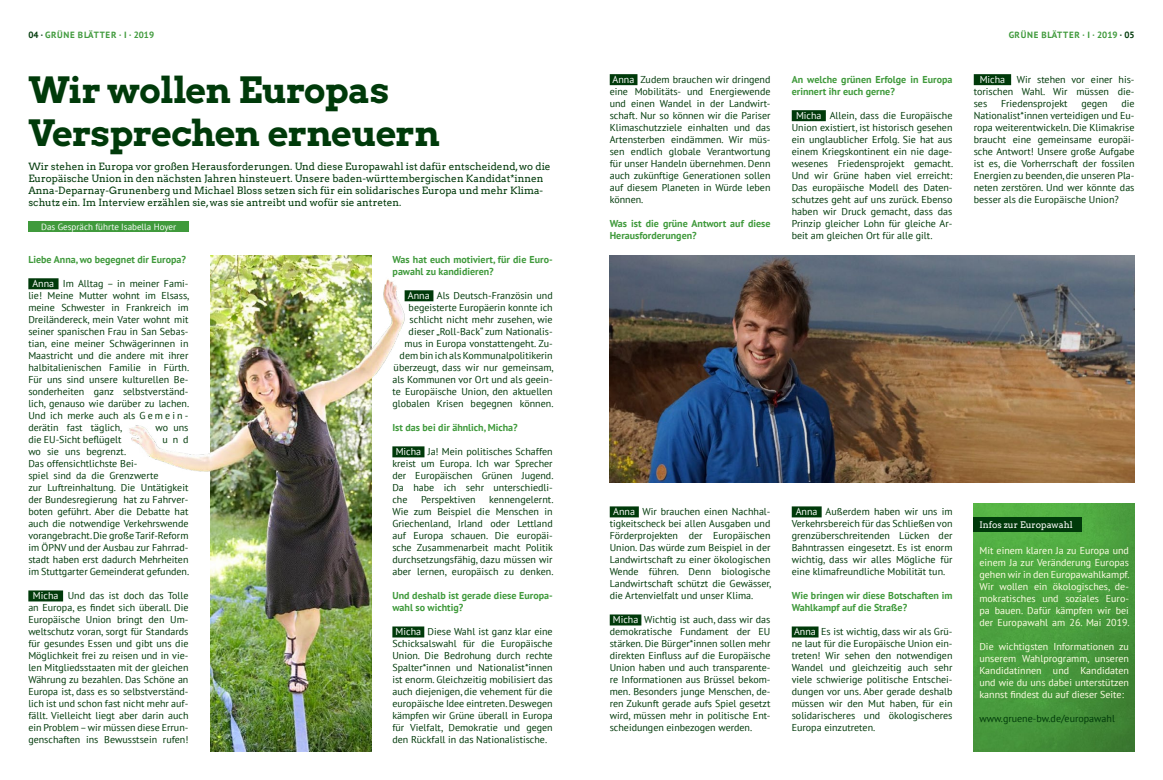
<style>
.page{position:relative;width:1163px;height:780px;background:#fff}
.page>*{position:absolute;margin:0;border:0;box-sizing:border-box;transform-origin:0 0}
.t1{font:36px/43.2px "Arvo Gruen";letter-spacing:-.02em;color:#003a0a}
.t2{font:10px/12px "PT Sans";color:#003a0a;text-align:justify}
.t3{font:10px/12px "PT Sans";color:#fffde5;text-align:justify}
.t4{font:10px/12px "Arvo";color:#003a0a}
.t5{font:700 10px/12px "PT Sans";color:#409a3c}
.t6{font:700 9px "PT Sans";letter-spacing:.06em;color:#409a3c}
.t7{font:9px "PT Sans";color:#fff}
.t8{font:9px "Arvo";color:#fff}
.s1{color:#003a0a}
.s2{color:#fff}
</style>
<div class="page">
<div style="left:28px;top:278px;width:31px;height:11px;background:#003a0a"></div>
<div style="left:28px;top:590px;width:35px;height:11px;background:#003a0a"></div>
<div style="left:404px;top:290px;width:29px;height:11px;background:#003a0a"></div>
<div style="left:392px;top:446px;width:32px;height:11px;background:#003a0a"></div>
<div style="left:392px;top:626px;width:32px;height:11px;background:#003a0a"></div>
<div style="left:28px;top:222px;width:161px;height:10px;background:#409a3c"></div>
<div style="left:609px;top:74px;width:28px;height:11px;background:#003a0a"></div>
<div style="left:609px;top:506px;width:29px;height:11px;background:#003a0a"></div>
<div style="left:609px;top:614px;width:32px;height:11px;background:#003a0a"></div>
<div style="left:791px;top:110px;width:34px;height:11px;background:#003a0a"></div>
<div style="left:791px;top:506px;width:30px;height:11px;background:#003a0a"></div>
<div style="left:791px;top:626px;width:27px;height:11px;background:#003a0a"></div>
<div style="left:973px;top:74px;width:37px;height:11px;background:#003a0a"></div>
<img style="left:129px;top:255px;width:293px;height:496px">
<img style="left:210px;top:255px;width:161px;height:496px">
<img style="left:609px;top:255px;width:525px;height:227px">
<img style="left:973px;top:503px;width:161px;height:248px">
<div style="left:973px;top:517px;width:108px;height:14px;background:#003a0a"></div>
<p class="t6" style="left:28px;top:29px;width:127px"><span class="s1">04 ·</span> GRÜNE BLÄTTER · I · 2019</p>
<p class="t6" style="left:1008px;top:29px;width:127px">GRÜNE BLÄTTER · I · 2019 <span class="s1">· 05</span></p>
<h1 class="t1" style="left:28px;top:66px;width:413px">Wir wollen Europas<br>Versprechen erneuern</h1>
<p class="t4" style="left:28px;top:160px;width:523px">Wir stehen in Europa vor großen Herausforderungen. Und diese Europawahl ist dafür entscheidend, wo die Europäische Union in den nächsten Jahren hinsteuert. Unsere baden-württembergischen Kandidat*innen Anna-Deparnay-Grunenberg und Michael Bloss setzen sich für ein solidarisches Europa und mehr Klima&shy;schutz ein. Im Interview erzählen sie, was sie antreibt und wofür sie antreten.</p>
<p class="t7" style="left:41px;top:221px;width:137px">Das Gespräch führte Isabella Hoyer</p>
<p class="t5" style="left:28px;top:253px;width:159px">Liebe Anna, wo begegnet dir Europa?</p>
<p class="t2" style="left:28px;top:277px;width:162px;text-indent:4px"><span class="s2">Anna</span> Im Alltag – in meiner Fami&shy;lie! Meine Mutter wohnt im Elsass, meine Schwester in Frankreich im Dreiländereck, mein Vater wohnt mit seiner spanischen Frau in San Sebas&shy;tian, eine meiner Schwägerinnen in Maastricht und die andere mit ihrer halbitalienischen Familie in Fürth.<br>Für uns sind unsere kulturellen Be&shy;sonderheiten ganz selbstverständ&shy;lich, genauso wie darüber zu lachen.<br>Und ich merke auch als G e m e i n - derätin fast täglich,</p>
<p class="t2" style="left:155px;top:421px;width:34px">wo uns</p>
<p class="t2" style="left:28px;top:433px;width:95px">die EU-Sicht beflügelt</p>
<p class="t2" style="left:162px;top:433px;width:27px">und</p>
<p class="t2" style="left:28px;top:445px;width:162px;text-align:left">wo sie uns begrenzt.<br>Das offensichtlichste Bei-<br>spiel sind da die Grenzwerte<br>zur Luftreinhaltung. Die Untätigkeit der Bundesregierung hat zu Fahrver&shy;boten geführt. Aber die Debatte hat auch die notwendige Verkehrswende vorangebracht. Die große Tarif-Reform im ÖPNV und der Ausbau zur Fahrrad&shy;stadt haben erst dadurch Mehrheiten im Stuttgarter Gemeinderat gefunden.</p>
<p class="t2" style="left:28px;top:589px;width:162px;text-align:center"><span class="s2">Micha</span> Und das ist doch das Tolle an Europa, es findet sich überall. Die Europäische Union bringt den Um&shy;weltschutz voran, sorgt für Standards für gesundes Essen und gibt uns die Möglichkeit frei zu reisen und in vie&shy;len Mitgliedsstaaten mit der gleichen Währung zu bezahlen. Das Schöne an Europa ist, dass es so selbstverständ&shy;lich ist und schon fast nicht mehr auf&shy;fällt. Vielleicht liegt aber darin auch ein Problem – wir müssen diese Errun&shy;genschaften ins Bewusstsein rufen!</p>
<p class="t5" style="left:392px;top:253px;width:162px">Was hat euch motiviert, für die Euro&shy;pawahl zu kandidieren?</p>
<p class="t2" style="left:392px;top:289px;width:163px;text-align:right"><span class="s2">Anna</span> Als Deutsch-Französin und begeisterte Europäerin konnte ich schlicht nicht mehr zusehen, wie dieser „Roll-Back“ zum Nationalis&shy;mus in Europa vonstattengeht. Zu&shy;dem bin ich als Kommunalpolitikerin überzeugt, dass wir nur gemeinsam, als Kommunen vor Ort und als geein&shy;te Europäische Union, den aktuellen globalen Krisen begegnen können.</p>
<p class="t5" style="left:392px;top:421px;width:127px">Ist das bei dir ähnlich, Micha?</p>
<p class="t2" style="left:392px;top:445px;width:163px;text-indent:3px"><span class="s2">Micha</span> Ja! Mein politisches Schaffen kreist um Europa. Ich war Sprecher der Europäischen Grünen Jugend.<br>Da habe ich sehr unterschiedli&shy;che</p>
<p class="t2" style="left:421px;top:493px;width:56px">Perspektiven</p>
<p class="t2" style="left:392px;top:493px;width:162px;text-indent:97px">kennengelernt.<br>Wie zum Beispiel die Menschen in Griechenland, Irland oder Lettland auf Europa schauen. Die europäi&shy;sche Zusammenarbeit macht Politik durchsetzungsfähig, dazu müssen wir aber lernen, europäisch zu denken.</p>
<p class="t5" style="left:392px;top:589px;width:162px">Und deshalb ist gerade diese Europa&shy;wahl so wichtig?</p>
<p class="t2" style="left:392px;top:625px;width:162px;text-align:center"><span class="s2">Micha</span> Diese Wahl ist ganz klar eine Schicksalswahl für die Europäische Union. Die Bedrohung durch rechte Spalter*innen und Nationalist*innen ist enorm. Gleichzeitig mobilisiert das auch diejenigen, die vehement für die europäische Idee eintreten. Deswegen kämpfen wir Grüne überall in Europa für Vielfalt, Demokratie und gegen den Rückfall in das Nationalistische.</p>
<p class="t2" style="left:609px;top:73px;width:162px"><span class="s2">Anna</span> Zudem brauchen wir dringend eine Mobilitäts- und Energiewende und einen Wandel in der Landwirt&shy;schaft. Nur so können wir die Pariser Klimaschutzziele einhalten und das Artensterben eindämmen. Wir müs&shy;sen endlich globale Verantwortung für unser Handeln übernehmen. Denn auch zukünftige Generationen sollen auf diesem Planeten in Würde leben können.</p>
<p class="t5" style="left:609px;top:217px;width:162px">Was ist die grüne Antwort auf diese<br>Herausforderungen?</p>
<p class="t5" style="left:791px;top:73px;width:162px">An welche grünen Erfolge in Europa erinnert ihr euch gerne?</p>
<p class="t2" style="left:791px;top:109px;width:163px;text-indent:4px"><span class="s2">Micha</span> Allein, dass die Europäische Union existiert, ist historisch gesehen ein unglaublicher Erfolg. Sie hat aus einem Kriegskontinent ein nie dage&shy;wesenes Friedensprojekt gemacht.<br>Und wir Grüne haben viel erreicht:<br>Das europäische Modell des Daten&shy;schutzes geht auf uns zurück. Ebenso haben wir Druck gemacht, dass das Prinzip gleicher Lohn für gleiche Ar&shy;beit am gleichen Ort für alle gilt.</p>
<p class="t2" style="left:973px;top:73px;width:162px;text-indent:6px"><span class="s2">Micha</span> Wir stehen vor einer his&shy;torischen Wahl. Wir müssen die&shy;ses</p>
<p class="t2" style="left:973px;top:97px;width:162px;text-indent:147px">die Nationalist*innen verteidigen und Eu&shy;ropa weiterentwickeln. Die Klimakrise braucht eine gemeinsame europäi&shy;sche Antwort! Unsere große Aufgabe ist es, die Vorherrschaft der fossilen Energien zu beenden, die unseren Pla&shy;neten zerstören. Und wer könnte das besser als die Europäische Union?</p>
<p class="t2" style="left:1000px;top:97px;width:68px">Friedensprojekt</p>
<p class="t2" style="left:1081px;top:97px;width:28px">gegen</p>
<p class="t2" style="left:609px;top:505px;width:163px;text-indent:4px"><span class="s2">Anna</span> Wir brauchen einen Nachhal&shy;tigkeitscheck bei allen Ausgaben und Förderprojekten der Europäischen Union. Das würde zum Beispiel in der Landwirtschaft zu einer ökologischen Wende führen. Denn biologische Landwirtschaft schützt die Gewässer, die Artenvielfalt und unser Klima.</p>
<p class="t2" style="left:609px;top:613px;width:162px;text-indent:3px"><span class="s2">Micha</span> Wichtig ist auch, dass wir das demokratische Fundament der EU stärken. Die Bürger*innen sollen mehr direkten Einfluss auf die Europäische Union haben und auch transparente&shy;re Informationen aus Brüssel bekom&shy;men. Besonders junge Menschen, de&shy;ren Zukunft gerade aufs Spiel gesetzt wird, müssen mehr in politische Ent&shy;scheidungen einbezogen werden.</p>
<p class="t2" style="left:791px;top:505px;width:162px;text-indent:4px"><span class="s2">Anna</span> Außerdem haben wir uns im Verkehrsbereich für das Schließen von grenzüberschreitenden Lücken der Bahntrassen eingesetzt. Es ist enorm wichtig, dass wir alles Mögliche für eine klimafreundliche Mobilität tun.</p>
<p class="t5" style="left:791px;top:589px;width:162px">Wie bringen wir diese Botschaften im<br>Wahlkampf auf die Straße?</p>
<p class="t2" style="left:791px;top:625px;width:162px"><span class="s2">Anna</span> Es ist wichtig, dass wir als Grü&shy;ne laut für die Europäische Union ein&shy;treten! Wir sehen den notwendigen Wandel und gleichzeitig auch sehr viele schwierige politische Entschei&shy;dungen vor uns. Aber gerade deshalb müssen wir den Mut haben, für ein solidarischeres und ökologischeres Europa einzutreten.</p>
<p class="t8" style="left:979px;top:519px;width:95px">Infos zur Europawahl</p>
<p class="t3" style="left:979px;top:543px;width:152px">Mit einem klaren Ja zu Europa und einem Ja zur Veränderung Europas gehen wir in den Europawahlkampf.<br>Wir wollen ein ökologisches, de&shy;mokratisches und soziales Euro&shy;pa bauen. Dafür kämpfen wir bei der Europawahl am 26. Mai 2019.</p>
<p class="t3" style="left:979px;top:639px;width:151px">Die wichtigsten Informationen zu unserem Wahlprogramm, unseren Kandidatinnen und Kandidaten und wie du uns dabei unterstützen kannst findest du auf dieser Seite:</p>
<p class="t2" style="left:979px;top:711px;width:137px">www.gruene-bw.de/europawahl</p>
</div>
